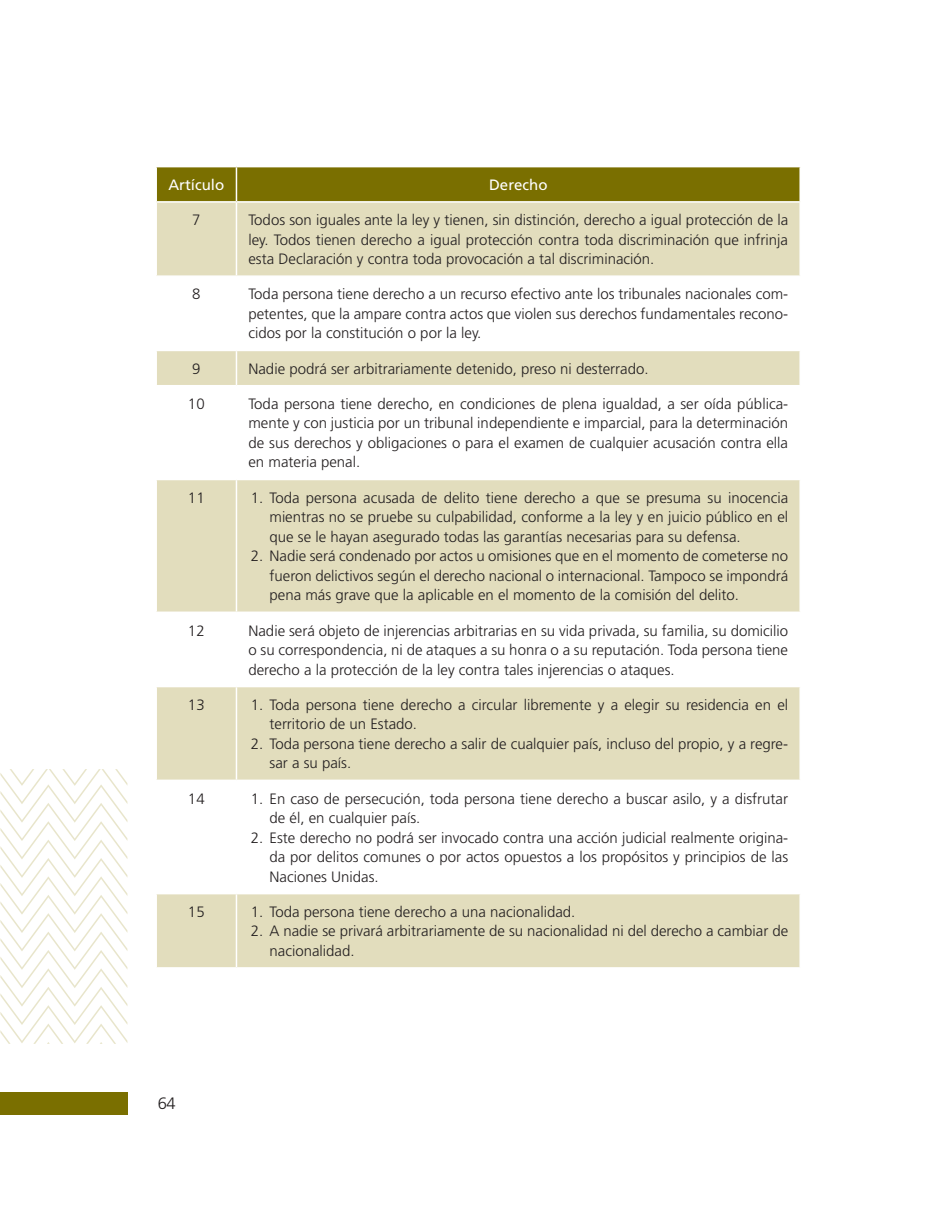
<style>
.page{position:relative;width:949px;height:1225px;background:#fff}
.page>*{position:absolute;margin:0;border:0;box-sizing:border-box;transform-origin:0 0}
.t1{font:300 16.5px "Frutiger LT Std";color:#231f20}
.tabla_cuerpo{font:300 15px/19.5px "Frutiger LT Std";color:#231f20;text-align:justify}
.cuadro_tabla_titulo{font:15px "Frutiger LT Std";color:#fff}
</style>
<div class="page">
<div style="left:0;top:1092px;width:127px;height:22px;background:#7a6f00"></div>
<svg style="left:0;top:769px;width:127px;height:275px"></svg>
<div style="left:157px;top:167px;width:642px;height:34px;background:#7a6f00"></div>
<div style="left:157px;top:203px;width:642px;height:764px;background:#e2ddbd"></div>
<svg style="left:157px;top:277px;width:642px;height:616px"></svg>
<hr style="left:236px;top:167px;width:1px;height:34px;background:#fff">
<hr style="left:236px;top:203px;width:1px;height:72px;background:#fff">
<hr style="left:155px;top:275px;width:81px;height:2px;background:#fff">
<hr style="left:236px;top:275px;width:564px;height:2px;background:#fff">
<hr style="left:236px;top:277px;width:1px;height:73px;background:#fff">
<hr style="left:155px;top:350px;width:81px;height:1px;background:#fff">
<hr style="left:236px;top:350px;width:564px;height:1px;background:#fff">
<hr style="left:236px;top:351px;width:1px;height:34px;background:#fff">
<hr style="left:155px;top:385px;width:81px;height:1px;background:#fff">
<hr style="left:236px;top:385px;width:564px;height:1px;background:#fff">
<hr style="left:236px;top:386px;width:1px;height:93px;background:#fff">
<hr style="left:155px;top:479px;width:81px;height:1px;background:#fff">
<hr style="left:236px;top:479px;width:564px;height:1px;background:#fff">
<hr style="left:236px;top:480px;width:1px;height:131px;background:#fff">
<hr style="left:155px;top:611px;width:81px;height:2px;background:#fff">
<hr style="left:236px;top:611px;width:564px;height:2px;background:#fff">
<hr style="left:236px;top:613px;width:1px;height:73px;background:#fff">
<hr style="left:155px;top:686px;width:81px;height:1px;background:#fff">
<hr style="left:236px;top:686px;width:564px;height:1px;background:#fff">
<hr style="left:236px;top:687px;width:1px;height:92px;background:#fff">
<hr style="left:155px;top:779px;width:81px;height:2px;background:#fff">
<hr style="left:236px;top:779px;width:564px;height:2px;background:#fff">
<hr style="left:236px;top:781px;width:1px;height:112px;background:#fff">
<hr style="left:155px;top:893px;width:81px;height:1px;background:#fff">
<hr style="left:236px;top:893px;width:564px;height:1px;background:#fff">
<hr style="left:236px;top:894px;width:1px;height:73px;background:#fff">
<p class="cuadro_tabla_titulo" style="left:168px;top:176px;width:57px">Artículo</p>
<p class="cuadro_tabla_titulo" style="left:489px;top:176px;width:60px">Derecho</p>
<p class="tabla_cuerpo" style="left:192px;top:210px;width:10px">7</p>
<p class="tabla_cuerpo" style="left:248px;top:210px;width:541px">Todos son iguales ante la ley y tienen, sin distinción, derecho a igual protección de la ley. Todos tienen derecho a igual protección contra toda discriminación que infrinja esta Declaración y contra toda provocación a tal discriminación.</p>
<p class="tabla_cuerpo" style="left:192px;top:285px;width:10px">8</p>
<p class="tabla_cuerpo" style="left:248px;top:285px;width:541px">Toda persona tiene derecho a un recurso efectivo ante los tribunales nacionales com&shy;petentes, que la ampare contra actos que violen sus derechos fundamentales recono&shy;cidos por la constitución o por la ley.</p>
<p class="tabla_cuerpo" style="left:192px;top:359px;width:10px">9</p>
<p class="tabla_cuerpo" style="left:248px;top:359px;width:401px">Nadie podrá ser arbitrariamente detenido, preso ni desterrado.</p>
<p class="tabla_cuerpo" style="left:188px;top:394px;width:18px">10</p>
<p class="tabla_cuerpo" style="left:248px;top:394px;width:541px">Toda persona tiene derecho, en condiciones de plena igualdad, a ser oída pública&shy;mente y con justicia por un tribunal independiente e imparcial, para la determinación de sus derechos y obligaciones o para el examen de cualquier acusación contra ella en materia penal.</p>
<p class="tabla_cuerpo" style="left:188px;top:488px;width:18px">11</p>
<p class="tabla_cuerpo" style="left:269px;top:488px;width:520px;text-indent:-19px">1. Toda persona acusada de delito tiene derecho a que se presuma su inocencia mientras no se pruebe su culpabilidad, conforme a la ley y en juicio público en el que se le hayan asegurado todas las garantías necesarias para su defensa.</p>
<p class="tabla_cuerpo" style="left:269px;top:546px;width:520px;text-indent:-19px">2. Nadie será condenado por actos u omisiones que en el momento de cometerse no fueron delictivos según el derecho nacional o internacional. Tampoco se impondrá pena más grave que la aplicable en el momento de la comisión del delito.</p>
<p class="tabla_cuerpo" style="left:188px;top:621px;width:18px">12</p>
<p class="tabla_cuerpo" style="left:248px;top:621px;width:541px">Nadie será objeto de injerencias arbitrarias en su vida privada, su familia, su domicilio o su correspondencia, ni de ataques a su honra o a su reputación. Toda persona tiene derecho a la protección de la ley contra tales injerencias o ataques.</p>
<p class="tabla_cuerpo" style="left:188px;top:695px;width:18px">13</p>
<p class="tabla_cuerpo" style="left:269px;top:695px;width:520px;text-indent:-19px">1. Toda persona tiene derecho a circular libremente y a elegir su residencia en el territorio de un Estado.</p>
<p class="tabla_cuerpo" style="left:269px;top:734px;width:520px;text-indent:-19px">2. Toda persona tiene derecho a salir de cualquier país, incluso del propio, y a regre&shy;sar a su país.</p>
<p class="tabla_cuerpo" style="left:188px;top:789px;width:18px">14</p>
<p class="tabla_cuerpo" style="left:269px;top:789px;width:520px;text-indent:-19px">1. En caso de persecución, toda persona tiene derecho a buscar asilo, y a disfrutar de él, en cualquier país.</p>
<p class="tabla_cuerpo" style="left:269px;top:828px;width:520px;text-indent:-19px">2. Este derecho no podrá ser invocado contra una acción judicial realmente origina&shy;da por delitos comunes o por actos opuestos a los propósitos y principios de las Naciones Unidas.</p>
<p class="tabla_cuerpo" style="left:188px;top:902px;width:18px">15</p>
<p class="tabla_cuerpo" style="left:251px;top:902px;width:326px">1. Toda persona tiene derecho a una nacionalidad.</p>
<p class="tabla_cuerpo" style="left:269px;top:921px;width:520px;text-indent:-19px">2. A nadie se privará arbitrariamente de su nacionalidad ni del derecho a cambiar de nacionalidad.</p>
<p class="t1" style="left:157px;top:1094px;width:20px">64</p>
</div>
